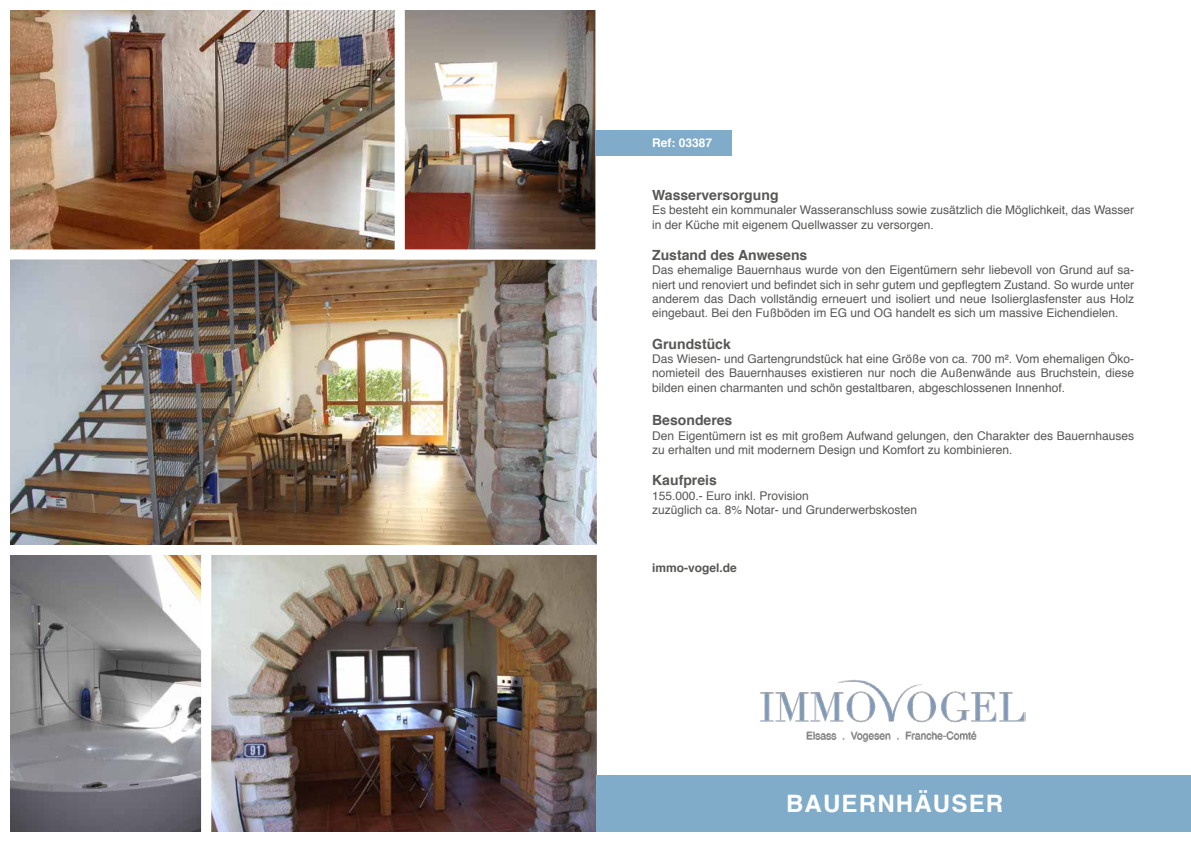
<style>
.page{position:relative;width:1191px;height:842px;background:#fff}
.page>*{position:absolute;margin:0;border:0;box-sizing:border-box;transform-origin:0 0}
.t1{font:700 24px "Helvetica";letter-spacing:.05em;color:#fff}
.t2{font:700 14px "Helvetica";color:#575756}
.t3{font:12px/14.4px "Helvetica";color:#575756}
.t4{font:700 12px "Helvetica";color:#575756}
.t5{font:700 12px "Helvetica";color:#fff}
</style>
<div class="page">
<img style="left:760px;top:680px;width:265px;height:62px">
<img style="left:11px;top:11px;width:383px;height:238px">
<div style="left:0;top:0;width:405px;height:261px;border:10px solid #fff"></div>
<img style="left:11px;top:260px;width:585px;height:284px">
<div style="left:0;top:249px;width:607px;height:306px;border:10px solid #fff"></div>
<img style="left:11px;top:556px;width:585px;height:275px">
<img style="left:406px;top:11px;width:188px;height:237px">
<div style="left:395px;top:0;width:210px;height:259px;border:10px solid #fff"></div>
<div style="left:597px;top:775px;width:594px;height:57px;background:#81acc9"></div>
<div style="left:595px;top:130px;width:136px;height:26px;background:#81acc9"></div>
<p class="t5" style="left:652px;top:133px;width:62px">Ref: 03387</p>
<p class="t2" style="left:652px;top:184px;width:128px">Wasserversorgung</p>
<p class="t3" style="left:652px;top:203px;width:483px">Es besteht ein kommunaler Wasseranschluss sowie zusätzlich die Möglichkeit, das Wasser in der Küche mit eigenem Quellwasser zu versorgen.</p>
<p class="t2" style="left:652px;top:244px;width:157px">Zustand des Anwesens</p>
<p class="t3" style="left:652px;top:263px;width:483px;text-align:justify">Das ehemalige Bauernhaus wurde von den Eigentümern sehr liebevoll von Grund auf sa&shy;niert und renoviert und befindet sich in sehr gutem und gepflegtem Zustand. So wurde unter anderem das Dach vollständig erneuert und isoliert und neue Isolierglasfenster aus Holz eingebaut. Bei den Fußböden im EG und OG handelt es sich um massive Eichendielen.</p>
<p class="t2" style="left:652px;top:332px;width:80px">Grundstück</p>
<p class="t3" style="left:652px;top:352px;width:483px;text-align:justify">Das Wiesen- und Gartengrundstück hat eine Größe von ca. 700 m². Vom ehemaligen Öko&shy;nomieteil des Bauernhauses existieren nur noch die Außenwände aus Bruchstein, diese bilden einen charmanten und schön gestaltbaren, abgeschlossenen Innenhof.</p>
<p class="t2" style="left:652px;top:409px;width:82px">Besonderes</p>
<p class="t3" style="left:652px;top:429px;width:483px">Den Eigentümern ist es mit großem Aufwand gelungen, den Charakter des Bauernhauses zu erhalten und mit modernem Design und Komfort zu kombinieren.</p>
<p class="t2" style="left:652px;top:469px;width:66px">Kaufpreis</p>
<p class="t3" style="left:652px;top:489px;width:266px">155.000.- Euro inkl. Provision<br>zuzüglich ca. 8% Notar- und Grunderwerbskosten</p>
<p class="t4" style="left:652px;top:558px;width:86px">immo-vogel.de</p>
<h1 class="t1" style="left:786px;top:785px;width:219px">BAUERNHÄUSER</h1>
</div>
